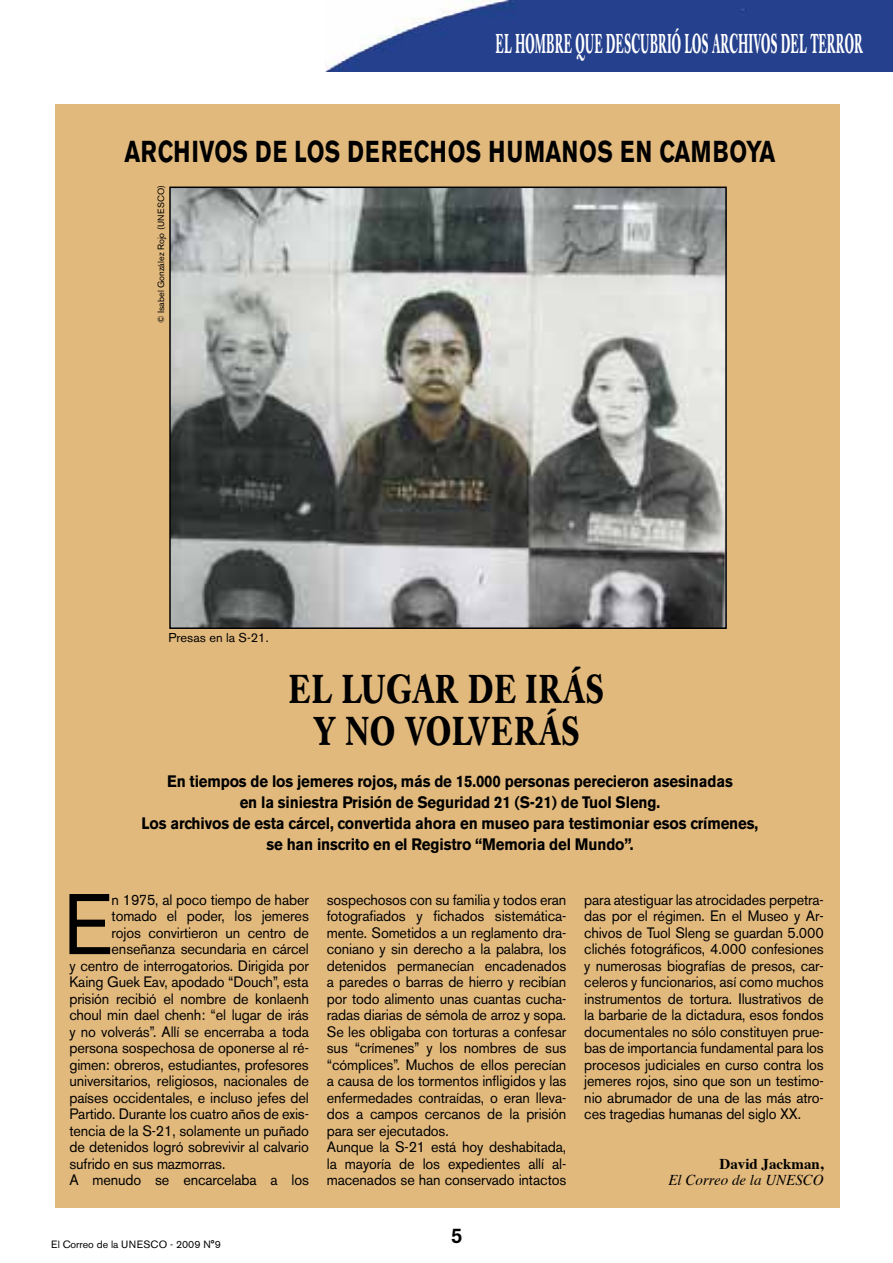
<style>
.page{position:relative;width:893px;height:1263px;background:#fff}
.page>*{position:absolute;margin:0;border:0;box-sizing:border-box;transform-origin:0 0}
.t1{font:85.05px "Akzidenz Grotesk BE";color:#000;scale:.96 1}
.t2{font:700 39.9px/42px "Caslon Book BE";letter-spacing:.02em;color:#000;text-align:center;scale:.75 1}
.t3{font:700 30px "Akzidenz Grotesk BE";letter-spacing:.145em;color:#000;scale:.75 1}
.t4{font:700 27px "Caslon Book BE";letter-spacing:.04em;color:#fff;scale:.41 1}
.t5{font:500 21px "Akzidenz Grotesk BE";color:#000;scale:.96 1}
.t6{font:700 16.5px/21px "Akzidenz Grotesk BE";letter-spacing:-.01em;color:#000;text-align:center;scale:.91 1}
.t7{font:15px/16.5px "Akzidenz Grotesk BE";letter-spacing:-.01em;color:#000;scale:.96 1}
.t8{font:italic 15px "Times";color:#000}
.t9{font:700 15px "Times";color:#000}
.t10{font:12.75px "Akzidenz Grotesk BE";color:#000}
.t11{font:10.5px "Akzidenz Grotesk BE";color:#000}
.t12{font:9px "Akzidenz Grotesk BE";color:#000}
</style>
<div class="page">
<div style="left:55px;top:104px;width:785px;height:1104px;background:#e2b97d"></div>
<img style="left:172px;top:190px;width:552px;height:436px">
<div style="left:169px;top:187px;width:558px;height:442px;border:2px solid #000"></div>
<img style="left:326px;top:0;width:567px;height:71px">
<h3 class="t4" style="left:496px;top:27px;width:897px">EL HOMBRE QUE DESCUBRIÓ LOS ARCHIVOS DEL TERROR</h3>
<h3 class="t3" style="left:124px;top:134px;width:866px">archivos de los derechos humanos en Camboya</h3>
<p class="t12" style="left:156px;top:323px;width:140px;rotate:-90deg">© Isabel González Rojo (UNESCO)</p>
<p class="t10" style="left:168px;top:630px;width:102px">Presas en la S-21.</p>
<h2 class="t2" style="left:289px;top:669px;width:421px">EL LUGAR DE IRÁS<br>Y NO VOLVERÁS</h2>
<p class="t6" style="left:142px;top:771px;width:679px">En tiempos de los jemeres rojos, más de 15.000 personas perecieron asesinadas<br>en la siniestra Prisión de Seguridad 21 (S-21) de Tuol Sleng.<br>Los archivos de esta cárcel, convertida ahora en museo para testimoniar esos crímenes, se han inscrito en el Registro “Memoria del Mundo”.</p>
<h1 class="t1" style="left:63px;top:874px;width:53px">E</h1>
<p class="t7" style="left:112px;top:891px;width:207px">n 1975, al poco tiempo de haber</p>
<p class="t7" style="left:112px;top:908px;width:207px">tomado el poder, los jemeres</p>
<p class="t7" style="left:112px;top:924px;width:207px">rojos convirtieron un centro de</p>
<p class="t7" style="left:112px;top:941px;width:207px">enseñanza secundaria en cárcel</p>
<p class="t7" style="left:69px;top:957px;width:251px">y centro de interrogatorios. Dirigida por</p>
<p class="t7" style="left:69px;top:974px;width:251px">Kaing Guek Eav, apodado “Douch”, esta</p>
<p class="t7" style="left:69px;top:990px;width:251px">prisión recibió el nombre de konlaenh</p>
<p class="t7" style="left:69px;top:1007px;width:251px">choul min dael chenh: “el lugar de irás</p>
<p class="t7" style="left:69px;top:1023px;width:251px">y no volverás”. Allí se encerraba a toda</p>
<p class="t7" style="left:69px;top:1040px;width:251px">persona sospechosa de oponerse al ré-</p>
<p class="t7" style="left:69px;top:1056px;width:251px">gimen: obreros, estudiantes, profesores</p>
<p class="t7" style="left:69px;top:1073px;width:251px">universitarios, religiosos, nacionales de</p>
<p class="t7" style="left:69px;top:1089px;width:251px">países occidentales, e incluso jefes del</p>
<p class="t7" style="left:69px;top:1106px;width:251px">Partido. Durante los cuatro años de exis-</p>
<p class="t7" style="left:69px;top:1122px;width:251px">tencia de la S-21, solamente un puñado</p>
<p class="t7" style="left:69px;top:1139px;width:251px">de detenidos logró sobrevivir al calvario</p>
<p class="t7" style="left:69px;top:1155px;width:164px">sufrido en sus mazmorras.</p>
<p class="t7" style="left:69px;top:1172px;width:251px">A menudo se encarcelaba a los</p>
<p class="t11" style="left:51px;top:1238px;width:171px">El Correo de la UNESCO - 2009 N°9</p>
<p class="t7" style="left:327px;top:891px;width:251px">sospechosos con su familia y todos eran fotografiados y fichados sistemática&shy;mente. Sometidos a un reglamento dra&shy;coniano y sin derecho a la palabra, los detenidos permanecían encadenados a paredes o barras de hierro y recibían por todo alimento unas cuantas cucha&shy;radas diarias de sémola de arroz y sopa.<br>Se les obligaba con torturas a confesar sus “crímenes” y los nombres de sus “cómplices”. Muchos de ellos perecían a causa de los tormentos infligidos y las enfermedades contraídas, o eran lleva&shy;dos a campos cercanos de la prisión para ser ejecutados.<br>Aunque la S-21 está hoy deshabitada, la mayoría de los expedientes allí al&shy;macenados se han conservado intactos</p>
<p class="t7" style="left:584px;top:891px;width:251px;text-align:justify">para atestiguar las atrocidades perpetra&shy;das por el régimen. En el Museo y Ar&shy;chivos de Tuol Sleng se guardan 5.000 clichés fotográficos, 4.000 confesiones y numerosas biografías de presos, car&shy;celeros y funcionarios, así como muchos instrumentos de tortura. Ilustrativos de la barbarie de la dictadura, esos fondos documentales no sólo constituyen prue&shy;bas de importancia fundamental para los procesos judiciales en curso contra los jemeres rojos, sino que son un testimo&shy;nio abrumador de una de las más atro&shy;ces tragedias humanas del siglo XX.</p>
<p class="t9" style="left:719px;top:1149px;width:106px">David Jackman,</p>
<p class="t8" style="left:668px;top:1167px;width:157px">El Correo de la UNESCO</p>
<h3 class="t5" style="left:451px;top:1223px;width:13px">5</h3>
</div>
